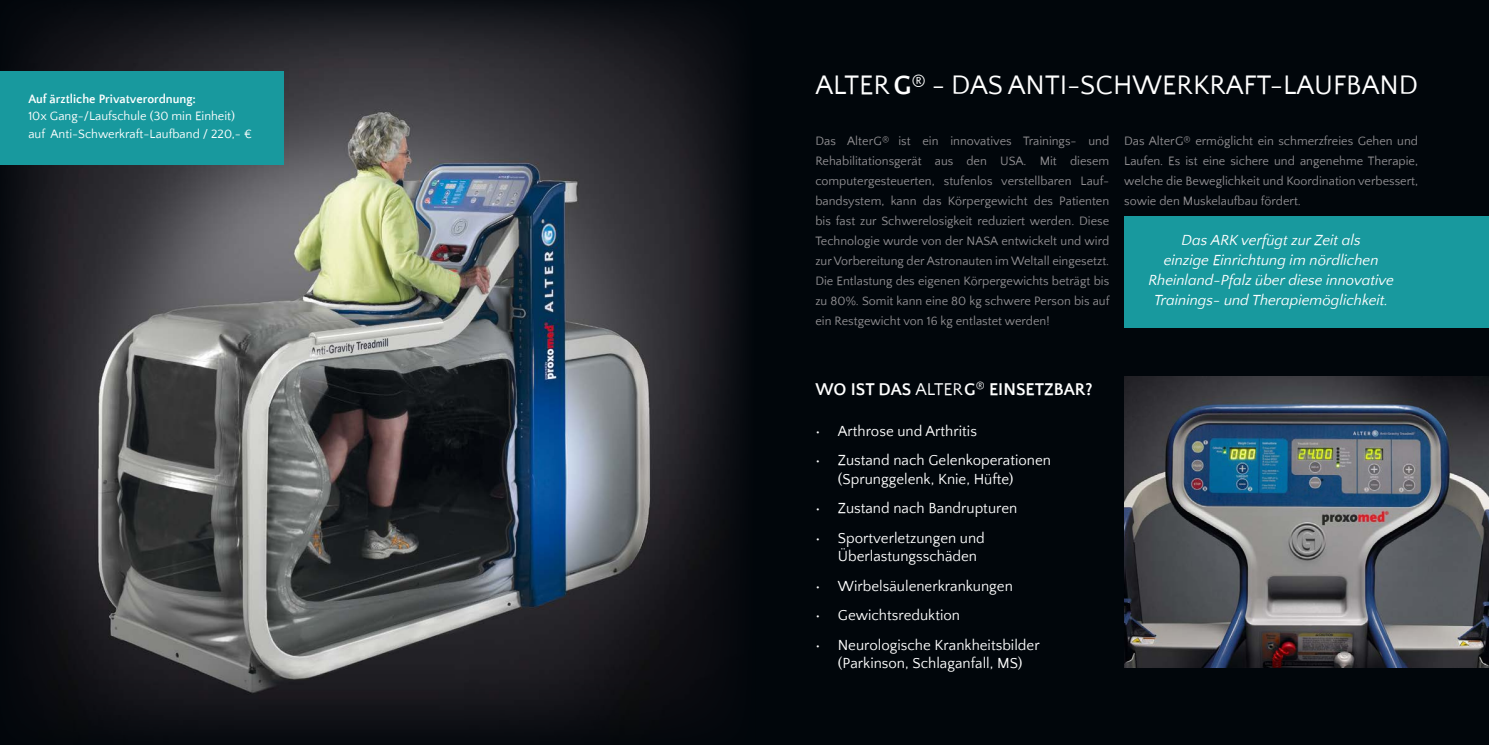
<style>
.page{position:relative;width:1489px;height:745px;background:#fff}
.page>*{position:absolute;margin:0;border:0;box-sizing:border-box;transform-origin:0 0}
.t1{font:27.5px "Quattrocento Sans";color:#fff}
.t2{font:700 17.5px "Quattrocento Sans";color:#fff}
.t3{font:15px/18.8px "Quattrocento Sans";color:#fff}
.t4{font:italic 15px/20px "Quattrocento Sans";color:#fff;text-align:center}
.t5{font:12.5px/20px "Quattrocento Sans";color:#929093;text-align:justify}
.t6{font:12.5px/17.5px "Quattrocento Sans";color:#fff}
.t7{font:700 12.5px "Quattrocento Sans";color:#fff}
.s1{font-weight:700}
.s2{font-weight:400}
</style>
<div class="page">
<div style="left:733px;top:0;width:755px;height:744px;background:#01060b"></div>
<div style="left:1124px;top:216px;width:364px;height:111px;background:#18999e"></div>
<img style="left:1124px;top:376px;width:364px;height:291px">
<img style="left:0;top:0;width:739px;height:744px">
<div style="left:0;top:71px;width:283px;height:94px;background:#18999e"></div>
<p class="t7" style="left:28px;top:92px;width:169px">Auf ärztliche Privatverordnung:</p>
<p class="t6" style="left:28px;top:108px;width:225px">10x Gang-/Laufschule (30 min Einheit) auf Anti-Schwerkraft-Laufband / 220,- €</p>
<h1 class="t1" style="left:815px;top:71px;width:604px">ALTER<span class="s1">G</span><sup>®</sup> - DAS ANTI-SCHWERKRAFT-LAUFBAND</h1>
<p class="t5" style="left:815px;top:131px;width:295px">Das AlterG<sup>®</sup> ist ein innovatives Trainings- und Rehabilitationsgerät aus den USA. Mit diesem computergesteuerten, stufenlos verstellbaren Lauf&shy;bandsystem, kann das Körpergewicht des Patienten bis fast zur Schwerelosigkeit reduziert werden. Diese Technologie wurde von der NASA entwickelt und wird zur Vorbereitung der Astronauten im Weltall eingesetzt.<br>Die Entlastung des eigenen Körpergewichts beträgt bis zu 80%. Somit kann eine 80 kg schwere Person bis auf ein Restgewicht von 16 kg entlastet werden!</p>
<p class="t5" style="left:1124px;top:131px;width:295px">Das AlterG<sup>®</sup> ermöglicht ein schmerzfreies Gehen und Laufen. Es ist eine sichere und angenehme Therapie, welche die Beweglichkeit und Koordination verbessert, sowie den Muskelaufbau fördert.</p>
<p class="t4" style="left:1148px;top:231px;width:247px">Das ARK verfügt zur Zeit als<br>einzige Einrichtung im nördlichen Rheinland-Pfalz über diese innovative Trainings- und Therapiemöglichkeit.</p>
<h2 class="t2" style="left:815px;top:380px;width:279px">WO IST DAS <span class="s2">ALTER</span>G<sup>®</sup> EINSETZBAR?</h2>
<p class="t3" style="left:815px;top:421px;width:163px">• Arthrose und Arthritis</p>
<p class="t3" style="left:837px;top:451px;width:214px;text-indent:-22px">• Zustand nach Gelenkoperationen (Sprunggelenk, Knie, Hüfte)</p>
<p class="t3" style="left:815px;top:499px;width:203px">• Zustand nach Bandrupturen</p>
<p class="t3" style="left:837px;top:528px;width:148px;text-indent:-22px">• Sportverletzungen und<br>Überlastungsschäden</p>
<p class="t3" style="left:815px;top:576px;width:199px">• Wirbelsäulenerkrankungen</p>
<p class="t3" style="left:815px;top:606px;width:146px">• Gewichtsreduktion</p>
<p class="t3" style="left:815px;top:635px;width:226px;text-align:center">• Neurologische Krankheitsbilder (Parkinson, Schlaganfall, MS)</p>
</div>
